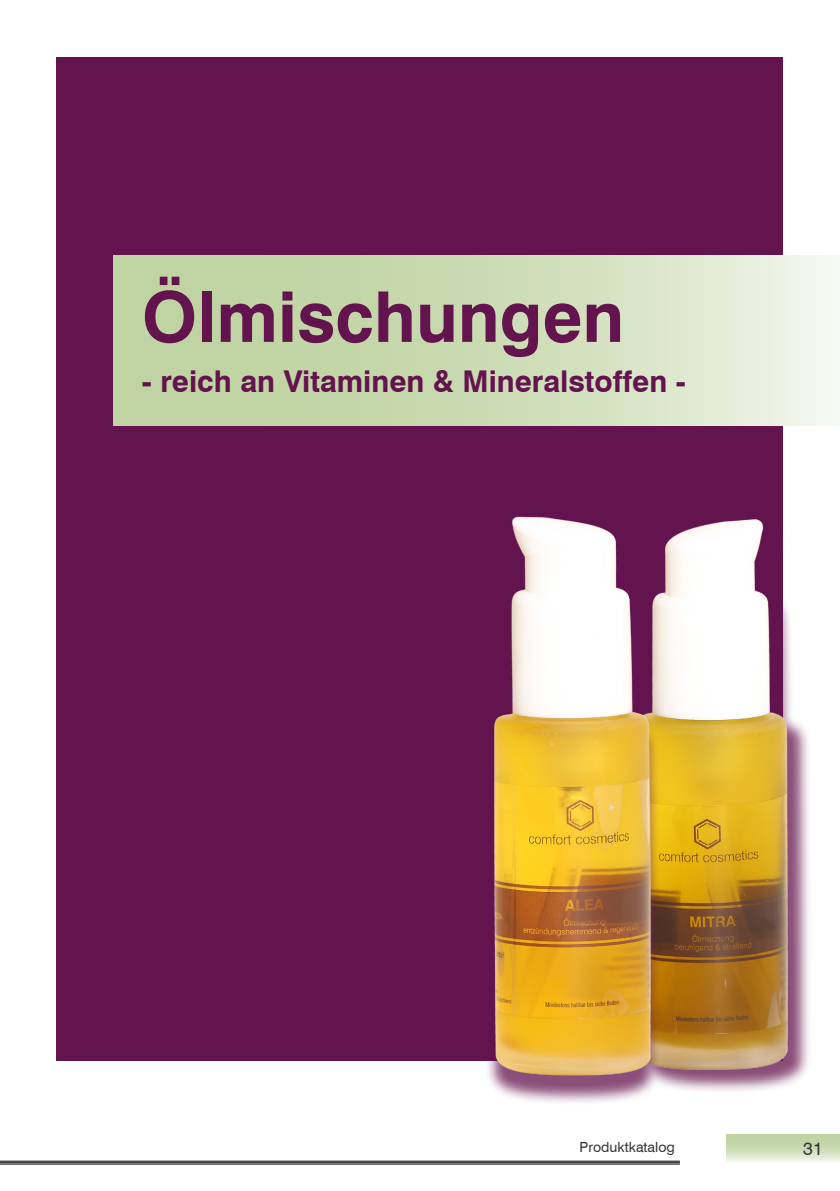
<style>
.page{position:relative;width:840px;height:1191px;background:#fff}
.page>*{position:absolute;margin:0;border:0;box-sizing:border-box;transform-origin:0 0}
.t1{font:700 70px "Swiss 721 BT";color:#63134d}
.t2{font:700 30px "Swiss 721 BT";color:#63134d}
.t3{font:18px "Swiss 721 BT";color:#333638}
.t4{font:14px "Swiss 721 BT";color:#333638}
</style>
<div class="page">
<div style="left:726px;top:1134px;width:113px;height:28px;background:linear-gradient(to bottom,#b4cc91,#e9f0df)"></div>
<hr style="left:0;top:1160px;width:679px;height:1px;background:#231f20">
<hr style="left:0;top:1162px;width:679px;height:1px;background:#231f20">
<hr style="left:0;top:1163px;width:679px;height:1px;background:#231f20">
<div style="left:57px;top:57px;width:725px;height:1003px;background:#63134d"></div>
<svg style="left:113px;top:255px;width:726px;height:170px;background:#cfdeba"></svg>
<img style="left:759px;top:485px;width:50px;height:605px">
<img style="left:442px;top:516px;width:317px;height:587px">
<h1 class="t1" style="left:142px;top:274px;width:483px">Ölmischungen</h1>
<p class="t2" style="left:142px;top:363px;width:545px">- reich an Vitaminen &amp; Mineralstoffen -</p>
<p class="t4" style="left:579px;top:1138px;width:97px">Produktkatalog</p>
<p class="t3" style="left:802px;top:1138px;width:21px">31</p>
</div>
